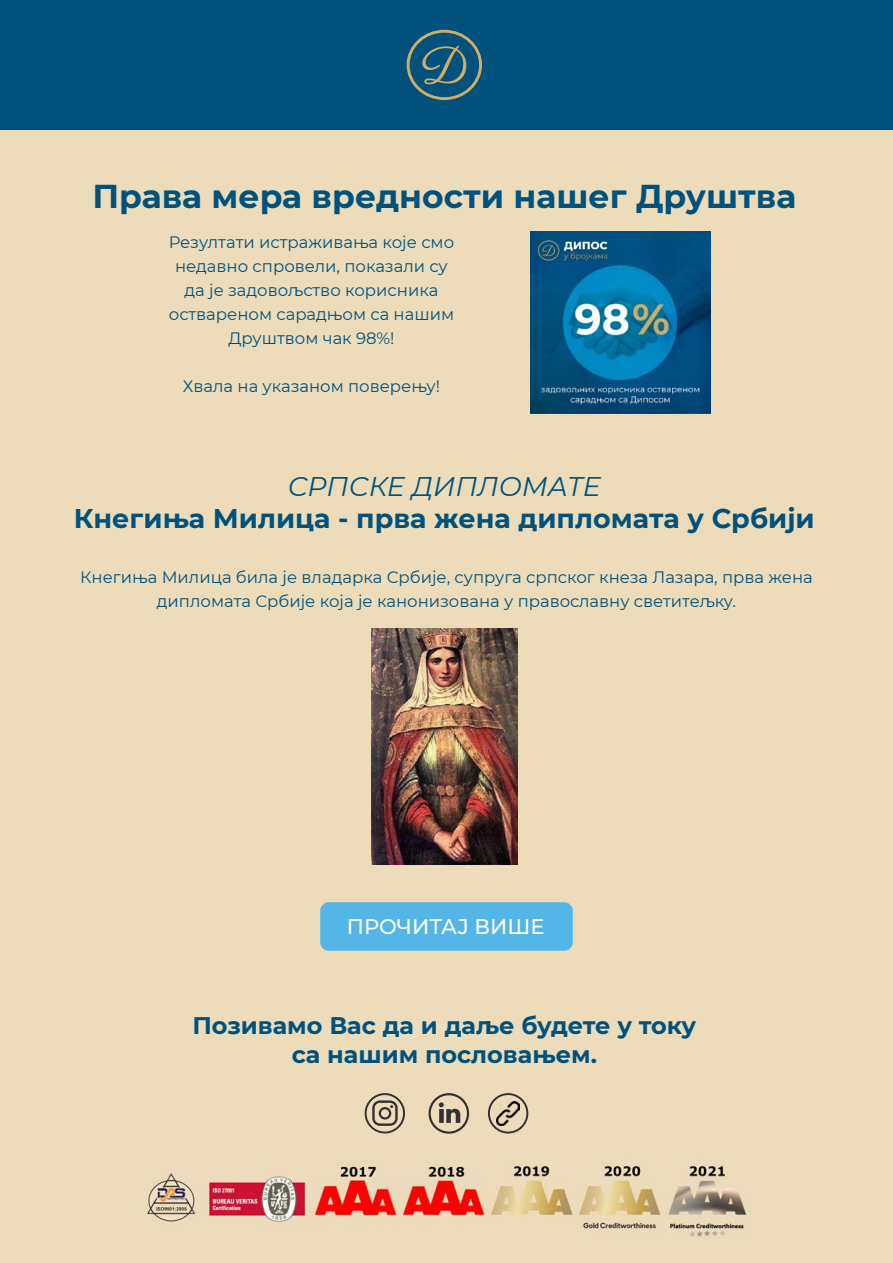
<style>
.page{position:relative;width:893px;height:1263px;background:#ecdcba}
.page>*{position:absolute;margin:0;border:0;box-sizing:border-box;transform-origin:0 0}
.t1{font:700 33px "Montserrat";color:#00527d}
.t2{font:700 27px "Montserrat";color:#00527d}
.t3{font:italic 27px "Montserrat";color:#00527d}
.t4{font:700 24px/28.8px "Montserrat";color:#00527d;text-align:center}
.t5{font:500 21px "Montserrat";color:#fff}
.t6{font:16.5px/24px "Montserrat";color:#00527d;text-align:center}
</style>
<div class="page">
<div style="left:0;top:0;width:893px;height:130px;background:#00527d"></div>
<svg style="left:407px;top:30px;width:75px;height:70px"></svg>
<svg style="left:365px;top:1093px;width:40px;height:40px"></svg>
<svg style="left:429px;top:1093px;width:40px;height:41px"></svg>
<svg style="left:488px;top:1093px;width:40px;height:40px"></svg>
<img style="left:530px;top:232px;width:180px;height:181px">
<img style="left:371px;top:628px;width:146px;height:236px">
<div style="left:320px;top:902px;width:253px;height:49px;background:#54b6e7;border-radius:9px"></div>
<img style="left:146px;top:1163px;width:601px;height:74px">
<h1 class="t1" style="left:92px;top:173px;width:705px">Права мера вредности нашег Друштва</h1>
<p class="t6" style="left:169px;top:229px;width:287px">Резултати истраживања које смо недавно спровели, показали су да je задовољство корисника оствареном сарадњом са нашим<br>Друштвом чак 98%!</p>
<p class="t6" style="left:183px;top:373px;width:259px">Хвала на указаном поверењу!</p>
<h2 class="t3" style="left:288px;top:467px;width:315px">СРПСКЕ ДИПЛОМАТE</h2>
<h2 class="t2" style="left:74px;top:499px;width:742px">Кнегиња Милица - прва жена дипломата у Србији</h2>
<p class="t6" style="left:80px;top:564px;width:734px">Кнегиња Милица била је владарка Србије, супруга српског кнеза Лазара, прва жена дипломата Србије која је канонизована у православну светитељку.</p>
<p class="t5" style="left:347px;top:912px;width:199px">ПРОЧИТАЈ ВИШЕ</p>
<h3 class="t4" style="left:192px;top:1010px;width:505px">Позивамо Вас да и даље будете у току са нашим пословањем.</h3>
</div>
